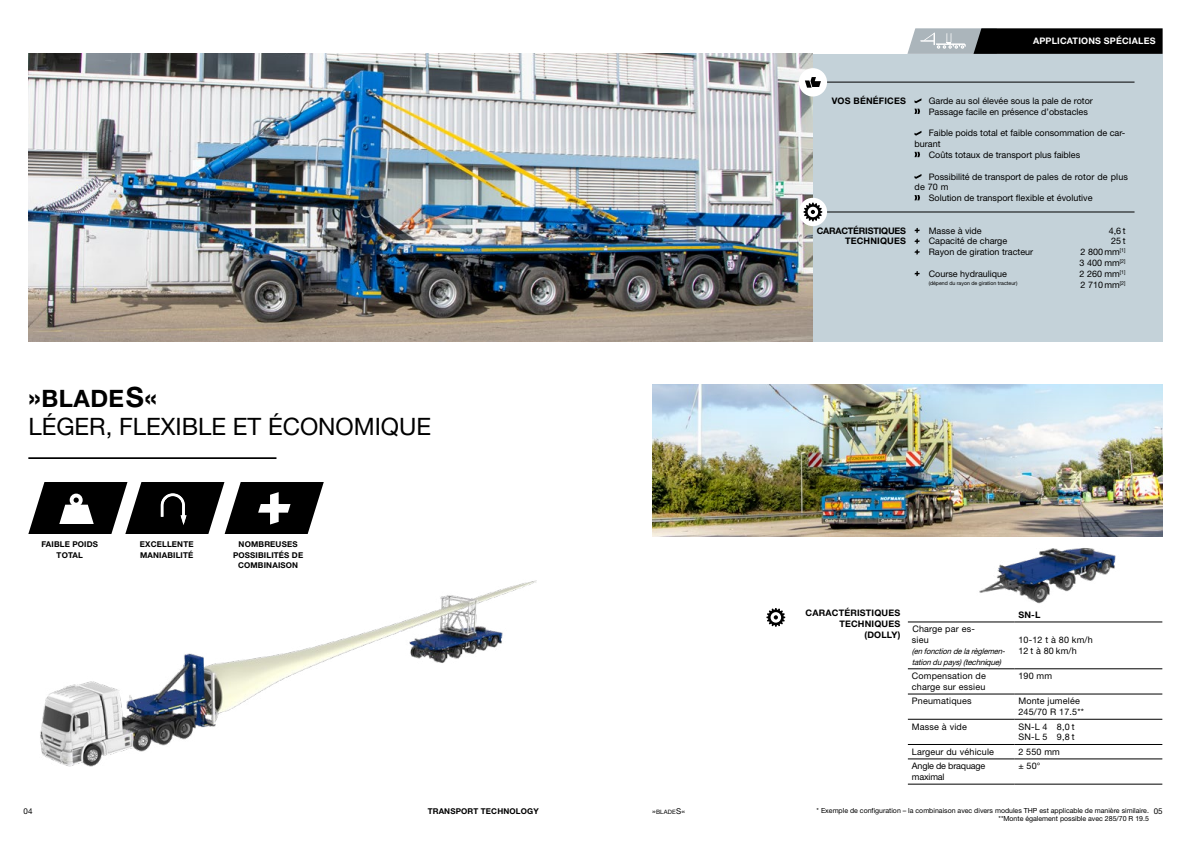
<style>
.page{position:relative;width:1191px;height:842px;background:#fff}
.page>*{position:absolute;margin:0;border:0;box-sizing:border-box;transform-origin:0 0}
.GOL_Headline_inside{font:24px/28px "Helvetica Neue LT Std";color:#000}
.GOL_copy_tabs{font:9px/10.8px "Helvetica Neue LT Std";color:#000}
.GOL_copy_nogrid{font:9px/10.8px "Helvetica Neue LT Std";letter-spacing:.02em;color:#000}
.GOL_copylist{font:9px "Helvetica Neue LT Std";color:#000}
.GOL_copyhead_right_n{font:700 9px/10.8px "Helvetica Neue LT Std";letter-spacing:.02em;color:#000;text-align:right}
.GOL_copyhead_right{font:700 9px/10.8px "Helvetica Neue LT Std";letter-spacing:-.02em;color:#000;text-align:right}
.GOL_copy_nogrid-2{font:9px/10.8px "Helvetica Neue LT Std";letter-spacing:-.02em;color:#000}
.GOL_copyhead_right_w{font:700 9px "Helvetica Neue LT Std";letter-spacing:.02em;color:#fff}
.GOL_copyhead_right-2{font:700 9px "Helvetica Neue LT Std";letter-spacing:.02em;color:#000}
.GOL_copyhead_left_no{font:700 9px "Helvetica Neue LT Std";color:#000}
.GOL_copyhead_center{font:700 8px/10.8px "Helvetica Neue LT Std";letter-spacing:.02em;color:#000;text-align:center}
.GOL_copy_nogrid-3{font:italic 8px/10.8px "Helvetica Neue LT Std";color:#000}
.GOL_pagina{font:8px "Helvetica Neue LT Std";color:#000}
.GOL_copy_tabs-2{font:7px/8.4px "Helvetica Neue LT Std";color:#000;text-align:right}
.GOL_column_sector{font:6px "Helvetica Neue LT Std";letter-spacing:.02em;color:#000}
.GOL_copylist-2{font:5.2px "Helvetica Neue LT Std";color:#000}
.s1{font-weight:700;font-size:28px}
.s2{font-weight:700}
.s3{font-size:8px}
</style>
<div class="page">
<img style="left:28px;top:54px;width:785px;height:288px">
<img style="left:40px;top:580px;width:497px;height:187px">
<img style="left:652px;top:385px;width:510px;height:151px">
<div style="left:813px;top:54px;width:349px;height:288px;background:#c4d2d9"></div>
<svg style="left:914px;top:228px;width:5px;height:5px"></svg>
<svg style="left:914px;top:239px;width:5px;height:16px"></svg>
<svg style="left:914px;top:271px;width:5px;height:5px"></svg>
<hr style="left:813px;top:82px;width:321px;height:1px;background:#000">
<svg style="left:914px;top:98px;width:7px;height:5px"></svg>
<svg style="left:914px;top:109px;width:6px;height:5px"></svg>
<svg style="left:914px;top:131px;width:7px;height:5px"></svg>
<svg style="left:914px;top:152px;width:6px;height:5px"></svg>
<svg style="left:914px;top:174px;width:7px;height:5px"></svg>
<svg style="left:914px;top:195px;width:6px;height:5px"></svg>
<hr style="left:813px;top:212px;width:321px;height:1px;background:#000">
<hr style="left:28px;top:457px;width:248px;height:2px;background:#000">
<div style="left:798px;top:198px;width:29px;height:28px;background:#fff;border-radius:50%"></div>
<svg style="left:803px;top:203px;width:19px;height:18px"></svg>
<div style="left:798px;top:68px;width:29px;height:29px;background:#fff;border-radius:50%"></div>
<svg style="left:805px;top:77px;width:16px;height:11px"></svg>
<hr style="left:908px;top:622px;width:106px;height:1px;background:#000">
<hr style="left:1014px;top:622px;width:148px;height:1px;background:#000">
<hr style="left:908px;top:668px;width:106px;height:1px;background:#000">
<hr style="left:1014px;top:668px;width:148px;height:1px;background:#000">
<hr style="left:908px;top:694px;width:106px;height:1px;background:#000">
<hr style="left:1014px;top:694px;width:148px;height:1px;background:#000">
<hr style="left:908px;top:719px;width:106px;height:1px;background:#000">
<hr style="left:1014px;top:719px;width:148px;height:1px;background:#000">
<hr style="left:908px;top:744px;width:106px;height:1px;background:#000">
<hr style="left:1014px;top:744px;width:148px;height:1px;background:#000">
<hr style="left:908px;top:758px;width:106px;height:1px;background:#000">
<hr style="left:1014px;top:758px;width:148px;height:1px;background:#000">
<hr style="left:908px;top:784px;width:106px;height:1px;background:#000">
<hr style="left:1014px;top:784px;width:148px;height:1px;background:#000">
<svg style="left:766px;top:608px;width:19px;height:19px"></svg>
<img style="left:971px;top:519px;width:170px;height:74px">
<svg style="left:907px;top:28px;width:255px;height:26px;background:#36383a"></svg>
<img style="left:1007px;top:542px;width:105px;height:81px">
<svg style="left:28px;top:482px;width:296px;height:52px"></svg>
<p class="GOL_Headline_inside" style="left:28px;top:384px;width:404px"><span class="s1">»</span><span class="s2">BLADE</span><span class="s1">S«<br></span>LÉGER, FLEXIBLE ET ÉCONOMIQUE</p>
<p class="GOL_copyhead_center" style="left:41px;top:538px;width:58px">FAIBLE POIDS<br>TOTAL</p>
<p class="GOL_copyhead_center" style="left:140px;top:538px;width:55px;text-align:left">EXCELLENTE<br>MANIABILITÉ</p>
<p class="GOL_copyhead_center" style="left:233px;top:538px;width:72px">NOMBREUSES<br>POSSIBILITÉS DE<br>COMBINAISON</p>
<p class="GOL_pagina" style="left:24px;top:806px;width:10px">04</p>
<p class="GOL_copyhead_center" style="left:428px;top:805px;width:113px">TRANSPORT TECHNOLOGY</p>
<p class="GOL_copyhead_right_w" style="left:1033px;top:36px;width:124px">APPLICATIONS SPÉCIALES</p>
<p class="GOL_copyhead_right-2" style="left:831px;top:95px;width:76px">VOS BÉNÉFICES</p>
<p class="GOL_copyhead_right" style="left:816px;top:225px;width:91px">CARACTÉRISTIQUES<br>TECHNIQUES</p>
<p class="GOL_copy_tabs" style="left:928px;top:95px;width:166px">Garde au sol élevée sous la pale de rotor</p>
<p class="GOL_copy_tabs" style="left:928px;top:106px;width:161px">Passage facile en présence d’obstacles</p>
<p class="GOL_copy_tabs" style="left:914px;top:128px;width:212px;text-indent:14px">Faible poids total et faible consommation de car&shy;burant</p>
<p class="GOL_copy_tabs" style="left:928px;top:149px;width:153px">Coûts totaux de transport plus faibles</p>
<p class="GOL_copy_tabs" style="left:928px;top:171px;width:201px">Possibilité de transport de pales de rotor de plus</p>
<p class="GOL_copy_tabs" style="left:914px;top:182px;width:35px">de 70 m</p>
<p class="GOL_copy_tabs" style="left:928px;top:192px;width:165px">Solution de transport flexible et évolutive</p>
<p class="GOL_copylist" style="left:928px;top:225px;width:55px">Masse à vide</p>
<p class="GOL_copylist" style="left:1108px;top:225px;width:18px">4,6 t</p>
<p class="GOL_copylist" style="left:928px;top:236px;width:80px">Capacité de charge</p>
<p class="GOL_copylist" style="left:1111px;top:236px;width:16px">25t</p>
<p class="GOL_copylist" style="left:928px;top:247px;width:106px">Rayon de giration tracteur</p>
<p class="GOL_copylist" style="left:1080px;top:247px;width:47px">2 800 mm<sup>[1]</sup></p>
<p class="GOL_copylist" style="left:1079px;top:257px;width:48px">3 400 mm<sup>[2]</sup></p>
<p class="GOL_copylist" style="left:928px;top:268px;width:80px">Course hydraulique</p>
<p class="GOL_copylist" style="left:1079px;top:268px;width:48px">2 260 mm<sup>[1]</sup></p>
<p class="GOL_copylist-2" style="left:928px;top:280px;width:90px">(dépend du rayon de giration tracteur)</p>
<p class="GOL_copylist" style="left:1080px;top:279px;width:47px">2 710 mm<sup>[2]</sup></p>
<p class="GOL_copyhead_right_n" style="left:805px;top:607px;width:96px">CARACTÉRISTIQUES<br>TECHNIQUES (DOLLY)</p>
<p class="GOL_copy_nogrid" style="left:912px;top:624px;width:64px">Charge par es&shy;sieu</p>
<p class="GOL_copy_nogrid-3" style="left:912px;top:646px;width:97px">(enfonctiondelarèglemen&shy;tationdupays) (technique)</p>
<p class="GOL_copyhead_left_no" style="left:1018px;top:609px;width:24px">SN-L</p>
<p class="GOL_copy_nogrid" style="left:1018px;top:634px;width:76px">10-12 t à 80 km/h</p>
<p class="GOL_copy_nogrid" style="left:1018px;top:645px;width:60px">12 t à 80 km/h</p>
<p class="GOL_copy_nogrid" style="left:912px;top:670px;width:76px">Compensation de charge sur essieu</p>
<p class="GOL_copy_nogrid" style="left:1018px;top:670px;width:35px">190 mm</p>
<p class="GOL_copy_nogrid" style="left:912px;top:696px;width:61px">Pneumatiques</p>
<p class="GOL_copy_nogrid" style="left:1018px;top:696px;width:67px">Monte jumelée<br>245/70 R 17.5**</p>
<p class="GOL_copy_nogrid" style="left:912px;top:721px;width:56px">Masse à vide</p>
<p class="GOL_copy_nogrid" style="left:1018px;top:721px;width:58px">SN-L 4 8,0 t<br>SN-L 5 9,8 t</p>
<p class="GOL_copy_nogrid" style="left:912px;top:746px;width:84px">Largeur du véhicule</p>
<p class="GOL_copy_nogrid" style="left:1018px;top:746px;width:43px">2 550 mm</p>
<p class="GOL_copy_nogrid-2" style="left:912px;top:761px;width:75px">Angle de braquage maximal</p>
<p class="GOL_copy_nogrid" style="left:1018px;top:761px;width:24px">± 50°</p>
<p class="GOL_copy_tabs-2" style="left:816px;top:806px;width:334px">* Exemple de configuration – la combinaison avec divers modules THP est applicable de manière similaire. **Monte également possible avec 285/70 R 19.5</p>
<p class="GOL_column_sector" style="left:652px;top:808px;width:35px"><span class="s3">»</span>BLADE<span class="s3">S«</span></p>
<p class="GOL_pagina" style="left:1153px;top:806px;width:10px">05</p>
</div>
